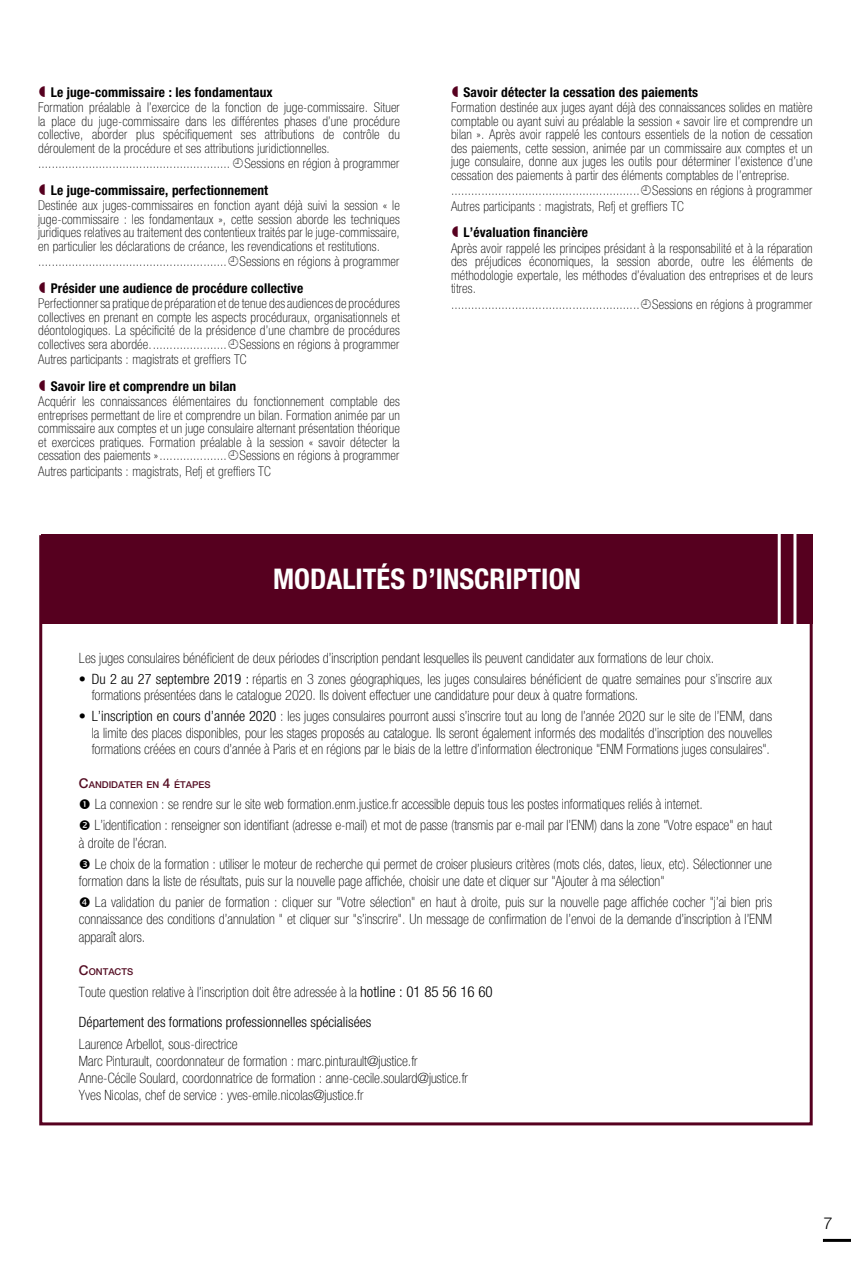
<style>
.page{position:relative;width:851px;height:1263px;background:#fff}
.page>*{position:absolute;margin:0;border:0;box-sizing:border-box;transform-origin:0 0}
.t1{font:700 condensed 28.5px "Helvetica Neue";color:#fff}
.t2{font:300 16.5px "Helvetica Neue";color:#000}
.t3{font:100 condensed 14.25px/17.1px "Helvetica Neue";color:#000}
.t4{font:100 condensed 13.5px/13.5px "Helvetica Neue";letter-spacing:.01em;color:#000;text-align:justify}
.t5{font:700 condensed 13.5px "Helvetica Neue";letter-spacing:.01em;color:#000}
.t6{font:500 9.45px "Helvetica Neue";color:#540d23}
.s1{font-weight:300}
.s2{font-size:13.5px}
.s3{font-weight:300;font-size:15px}
</style>
<div class="page">
<svg style="left:823px;top:1239px;width:27px;height:2px"></svg>
<div style="left:41px;top:535px;width:771px;height:89px;background:#56001f"></div>
<div style="left:39px;top:535px;width:773px;height:590px;border:3px solid #56001f"></div>
<hr style="left:777px;top:522px;width:3px;height:109px;background:#fff">
<hr style="left:793px;top:522px;width:3px;height:109px;background:#fff">
<p class="t5" style="left:51px;top:84px;width:224px">Le juge-commissaire : les fondamentaux</p>
<p class="t4" style="left:38px;top:101px;width:363px">Formation préalable à l’exercice de la fonction de juge-commissaire. Situer la place du juge-commissaire dans les différentes phases d’une procédure collective, aborder plus spécifiquement ses attributions de contrôle du déroulement de la procédure et ses attributions juridictionnelles.</p>
<p class="t4" style="left:38px;top:157px;width:362px">......................................................... Sessions en région à programmer</p>
<p class="t5" style="left:51px;top:182px;width:219px">Le juge-commissaire, perfectionnement</p>
<p class="t4" style="left:38px;top:199px;width:363px">Destinée aux juges-commissaires en fonction ayant déjà suivi la session « le juge-commissaire : les fondamentaux », cette session aborde les techniques juridiques relatives au traitement des contentieux traités par le juge-commissaire, en particulier les déclarations de créance, les revendications et restitutions.</p>
<p class="t4" style="left:38px;top:255px;width:362px">........................................................ Sessions en régions à programmer</p>
<p class="t5" style="left:51px;top:280px;width:254px">Présider une audience de procédure collective</p>
<p class="t4" style="left:38px;top:297px;width:363px">Perfectionner sa pratique de préparation et de tenue des audiences de procédures collectives en prenant en compte les aspects procéduraux, organisationnels et déontologiques. La spécificité de la présidence d’une chambre de procédures collectives sera abordée....................... Sessions en régions à programmer</p>
<p class="t4" style="left:38px;top:353px;width:210px">Autres participants : magistrats et greffiers TC</p>
<p class="t5" style="left:51px;top:378px;width:187px">Savoir lire et comprendre un bilan</p>
<p class="t4" style="left:38px;top:395px;width:363px">Acquérir les connaissances élémentaires du fonctionnement comptable des entreprises permettant de lire et comprendre un bilan. Formation animée par un commissaire aux comptes et un juge consulaire alternant présentation théorique et exercices pratiques. Formation préalable à la session « savoir détecter la cessation des paiements ».................... Sessions en régions à programmer</p>
<p class="t4" style="left:38px;top:464px;width:234px">Autres participants : magistrats, Refj et greffiers TC</p>
<p class="t5" style="left:463px;top:84px;width:236px">Savoir détecter la cessation des paiements</p>
<p class="t4" style="left:451px;top:101px;width:363px">Formation destinée aux juges ayant déjà des connaissances solides en matière comptable ou ayant suivi au préalable la session « savoir lire et comprendre un bilan ». Après avoir rappelé les contours essentiels de la notion de cessation des paiements, cette session, animée par un commissaire aux comptes et un juge consulaire, donne aux juges les outils pour déterminer l’existence d’une cessation des paiements à partir des éléments comptables de l’entreprise.</p>
<p class="t4" style="left:451px;top:183px;width:362px;line-height:15.6px">........................................................ Sessions en régions à programmer<br>Autres participants : magistrats, Refj et greffiers TC</p>
<p class="t5" style="left:463px;top:224px;width:126px">L’évaluation financière</p>
<p class="t4" style="left:451px;top:241px;width:363px">Après avoir rappelé les principes présidant à la responsabilité et à la réparation des préjudices économiques, la session aborde, outre les éléments de méthodologie expertale, les méthodes d’évaluation des entreprises et de leurs titres.</p>
<p class="t4" style="left:451px;top:297px;width:362px">........................................................ Sessions en régions à programmer</p>
<h1 class="t1" style="left:273px;top:561px;width:309px">MODALITÉS D’INSCRIPTION</h1>
<p class="t3" style="left:79px;top:649px;width:636px">Les juges consulaires bénéficient de deux périodes d’inscription pendant lesquelles ils peuvent candidater aux formations de leur choix.</p>
<p class="t3" style="left:92px;top:670px;width:681px;line-height:16.5px;text-indent:-13px"><span class="s1">• Du 2 au 27 septembre 2019 :</span> répartis en 3 zones géographiques, les juges consulaires bénéficient de quatre semaines pour s’inscrire aux formations présentées dans le catalogue 2020. Ils doivent effectuer une candidature pour deux à quatre formations.</p>
<p class="t3" style="left:92px;top:708px;width:681px;line-height:16.5px;text-align:justify;text-indent:-13px"><span class="s1">• L’inscription en cours d’année 2020</span> : les juges consulaires pourront aussi s’inscrire tout au long de l’année 2020 sur le site de l’ENM, dans la limite des places disponibles, pour les stages proposés au catalogue. Ils seront également informés des modalités d'inscription des nouvelles formations créées en cours d’année à Paris et en régions par le biais de la lettre d’information électronique "ENM Formations juges consulaires".</p>
<p class="t6" style="left:79px;top:779px;width:133px"><span class="s2">C</span>ANDIDATER EN <span class="s2">4</span> ÉTAPES</p>
<p class="t3" style="left:94px;top:793px;width:679px;line-height:21.3px">La connexion : se rendre sur le site web formation.enm.justice.fr accessible depuis tous les postes informatiques reliés à internet.<br>L’identification : renseigner son identifiant (adresse e-mail) et mot de passe (transmis par e-mail par l’ENM) dans la zone "Votre espace" en haut</p>
<p class="t3" style="left:95px;top:832px;width:678px;line-height:21.3px;text-indent:-16px">à droite de l’écran.<br>Le choix de la formation : utiliser le moteur de recherche qui permet de croiser plusieurs critères (mots clés, dates, lieux, etc). Sélectionner une</p>
<p class="t3" style="left:95px;top:870px;width:678px;line-height:21.3px;text-indent:-16px">formation dans la liste de résultats, puis sur la nouvelle page affichée, choisir une date et cliquer sur "Ajouter à ma sélection"<br>La validation du panier de formation : cliquer sur "Votre sélection" en haut à droite, puis sur la nouvelle page affichée cocher "j’ai bien pris</p>
<p class="t3" style="left:79px;top:911px;width:694px">connaissance des conditions d’annulation " et cliquer sur "s’inscrire". Un message de confirmation de l’envoi de la demande d’inscription à l’ENM apparaît alors.</p>
<p class="t6" style="left:79px;top:966px;width:56px"><span class="s2">C</span>ONTACTS</p>
<p class="t3" style="left:79px;top:977px;width:415px;line-height:29.8px">Toute question relative à l’inscription doit être adressée à la <span class="s3">hotline : 01 85 56 16 60<br></span><span class="s1">Département des formations professionnelles spécialisées</span></p>
<p class="t3" style="left:79px;top:1035px;width:390px">Laurence Arbellot, sous-directrice<br>Marc Pinturault, coordonnateur de formation : marc.pinturault@justice.fr Anne-Cécile Soulard, coordonnatrice de formation : anne-cecile.soulard@justice.fr Yves Nicolas, chef de service : yves-emile.nicolas@justice.fr</p>
<p class="t2" style="left:823px;top:1213px;width:11px">7</p>
</div>
